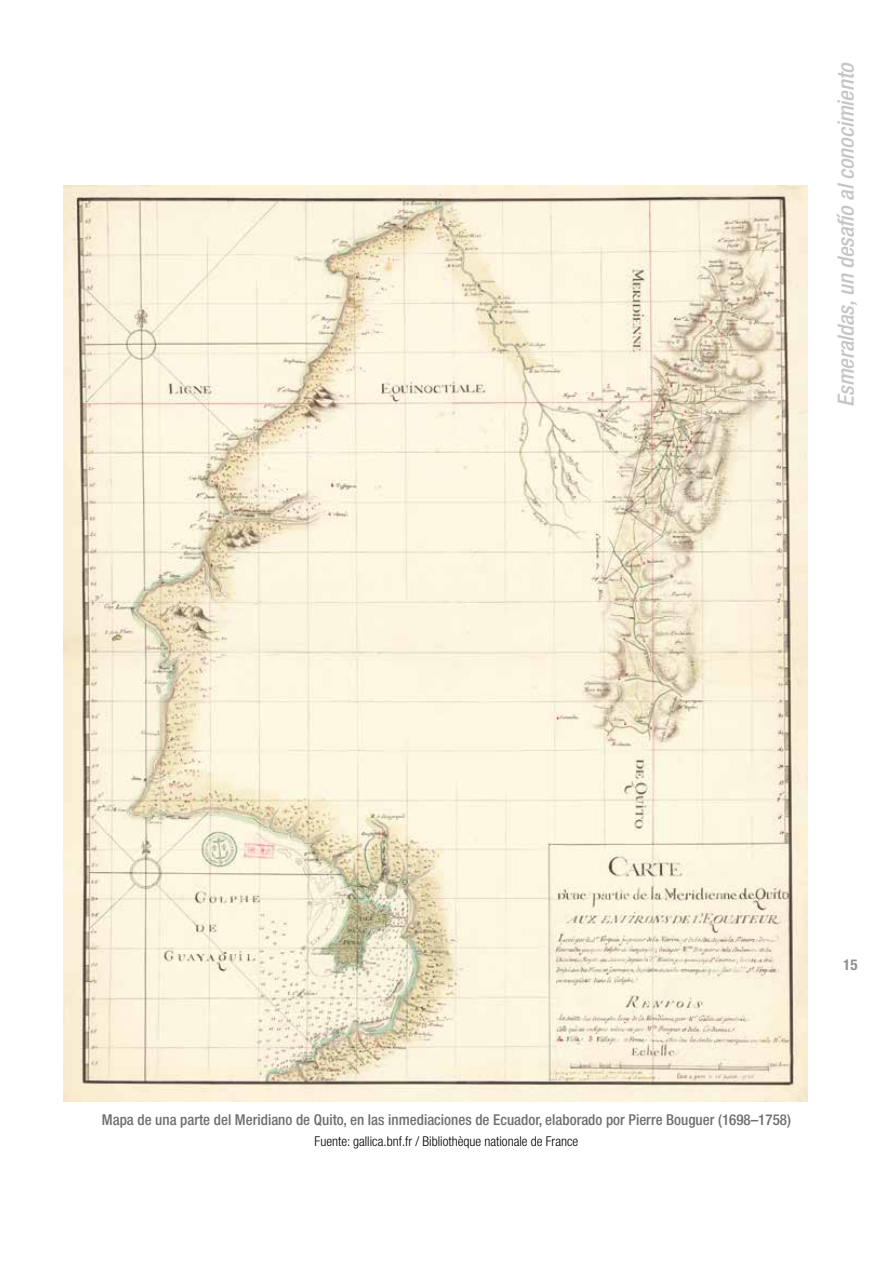
<style>
.page{position:relative;width:893px;height:1263px;background:#fff}
.page>*{position:absolute;margin:0;border:0;box-sizing:border-box;transform-origin:0 0}
.t1{font:italic 500 condensed 22.5px "Helvetica Neue LT Std";color:#c6c6c6}
.t2{font:500 condensed 15px "Helvetica Neue LT Std";color:#706f6f}
.t3{font:700 condensed 15px "Helvetica Neue LT Std";color:#909090}
.t4{font:300 condensed 13.5px "Helvetica Neue LT Std";color:#000}
</style>
<div class="page">
<img style="left:64px;top:186px;width:744px;height:916px">
<h1 class="t1" style="left:832px;top:407px;width:346px;rotate:-90deg">Esmeraldas, un desafío al conocimiento</h1>
<p class="t3" style="left:843px;top:955px;width:16px">15</p>
<p class="t2" style="left:102px;top:1111px;width:690px">Mapa de una parte del Meridiano de Quito, en las inmediaciones de Ecuador, elaborado por Pierre Bouguer (1698–1758)</p>
<p class="t4" style="left:315px;top:1133px;width:265px">Fuente: gallica.bnf.fr / Bibliothèque nationale de France</p>
</div>
